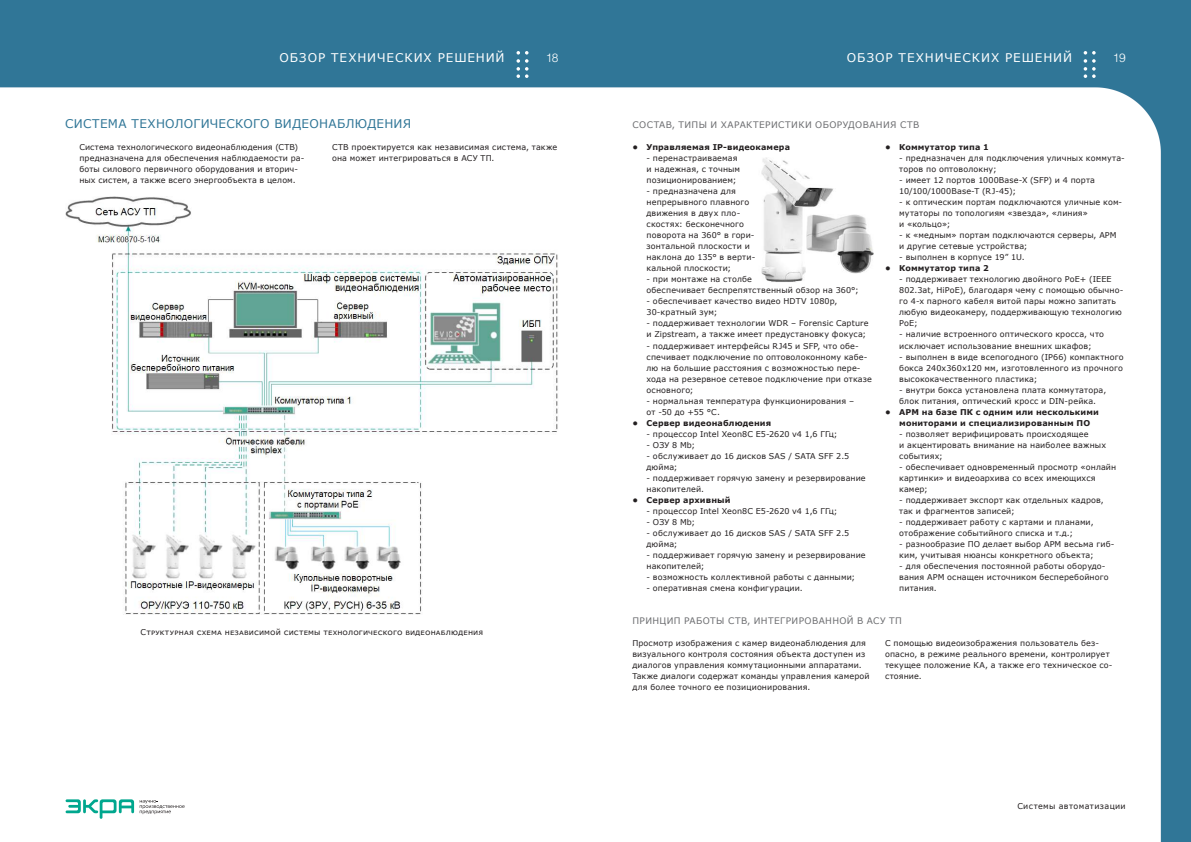
<style>
.page{position:relative;width:1191px;height:842px;background:#fff}
.page>*{position:absolute;margin:0;border:0;box-sizing:border-box;transform-origin:0 0}
.t1{font:12px "Verdana";letter-spacing:.075em;color:#fff}
.t2{font:12px "Verdana";letter-spacing:.02em;color:#307697}
.t3{font:300 12px "Helios";color:#fff}
.t4{font:9px "Verdana";letter-spacing:.045em;color:#6c6d70}
.t5{font:8px/11px "Verdana";letter-spacing:.015em;color:#231f20}
.t6{font:700 8px/11px "Verdana";letter-spacing:.02em;color:#231f20}
.t7{font:8px "Verdana";letter-spacing:.05em;color:#231f20}
</style>
<div class="page">
<img style="left:0;top:0;width:1191px;height:842px">
<svg style="left:1083px;top:51px;width:12px;height:27px"></svg>
<svg style="left:516px;top:51px;width:12px;height:27px"></svg>
<svg style="left:66px;top:799px;width:68px;height:20px"></svg>
<svg style="left:140px;top:800px;width:45px;height:14px"></svg>
<img style="left:65px;top:197px;width:493px;height:417px">
<img style="left:758px;top:157px;width:79px;height:125px">
<img style="left:807px;top:215px;width:66px;height:59px">
<h1 class="t1" style="left:279px;top:49px;width:226px">ОБЗОР ТЕХНИЧЕСКИХ РЕШЕНИЙ</h1>
<h1 class="t1" style="left:847px;top:49px;width:226px">ОБЗОР ТЕХНИЧЕСКИХ РЕШЕНИЙ</h1>
<h1 class="t3" style="left:546px;top:50px;width:14px">18</h1>
<h1 class="t3" style="left:1113px;top:50px;width:14px">19</h1>
<h1 class="t2" style="left:65px;top:116px;width:348px">СИСТЕМА ТЕХНОЛОГИЧЕСКОГО ВИДЕОНАБЛЮДЕНИЯ</h1>
<p class="t5" style="left:79px;top:142px;width:226px">Система технологического видеонаблюдения (СТВ) предназначена для обеспечения наблюдаемости ра&shy;боты силового первичного оборудования и вторич&shy;ных систем, а также всего энергообъекта в целом.</p>
<p class="t5" style="left:332px;top:142px;width:227px">СТВ проектируется как независимая система, также она может интегрироваться в АСУ ТП.</p>
<p class="t5" style="left:140px;top:626px;width:344px">Структурная схема независимой системы технологического видеонаблюдения</p>
<p class="t4" style="left:632px;top:119px;width:288px">СОСТАВ, ТИПЫ И ХАРАКТЕРИСТИКИ ОБОРУДОВАНИЯ СТВ</p>
<p class="t6" style="left:632px;top:142px;width:159px">• Управляемая IP-видеокамера</p>
<p class="t5" style="left:646px;top:153px;width:95px">- перенастраиваемая и надежная, с точным позиционированием;</p>
<p class="t5" style="left:646px;top:186px;width:110px">- предназначена для непрерывного плавного движения в двух пло&shy;скостях: бесконечного поворота на 360° в гори&shy;зонтальной плоскости и наклона до 135° в верти&shy;кальной плоскости;</p>
<p class="t5" style="left:646px;top:274px;width:214px">- при монтаже на столбе<br>обеспечивает беспрепятственный обзор на 360°;</p>
<p class="t5" style="left:646px;top:296px;width:192px">- обеспечивает качество видео HDTV 1080p,<br>30-кратный зум;</p>
<p class="t5" style="left:646px;top:318px;width:223px">- поддерживает технологии WDR – Forensic Capture и Zipstream, а также имеет предустановку фокуса;</p>
<p class="t5" style="left:646px;top:340px;width:227px">- поддерживает интерфейсы RJ45 и SFP, что обе&shy;спечивает подключение по оптоволоконному кабе&shy;лю на большие расстояния с возможностью пере&shy;хода на резервное сетевое подключение при отказе основного;</p>
<p class="t5" style="left:646px;top:395px;width:209px">- нормальная температура функционирования – от -50 до +55 °C.</p>
<p class="t6" style="left:632px;top:417px;width:140px">• Сервер видеонаблюдения</p>
<p class="t5" style="left:646px;top:428px;width:192px">- процессор Intel Xeon8С E5-2620 v4 1,6 ГГц;</p>
<p class="t5" style="left:646px;top:439px;width:50px">- ОЗУ 8 Mb;</p>
<p class="t5" style="left:646px;top:450px;width:204px">- обслуживает до 16 дисков SAS / SATA SFF 2. 5 дюйма;</p>
<p class="t5" style="left:646px;top:472px;width:221px">- поддерживает горячую замену и резервирование накопителей.</p>
<p class="t6" style="left:632px;top:494px;width:100px">• Сервер архивный</p>
<p class="t5" style="left:646px;top:505px;width:192px">- процессор Intel Xeon8С E5-2620 v4 1,6 ГГц;</p>
<p class="t5" style="left:646px;top:516px;width:50px">- ОЗУ 8 Mb;</p>
<p class="t5" style="left:646px;top:527px;width:204px">- обслуживает до 16 дисков SAS / SATA SFF 2. 5 дюйма;</p>
<p class="t5" style="left:646px;top:549px;width:221px">- поддерживает горячую замену и резервирование накопителей;</p>
<p class="t5" style="left:646px;top:571px;width:210px">- возможность коллективной работы с данными;</p>
<p class="t5" style="left:646px;top:582px;width:156px">- оперативная смена конфигурации.</p>
<p class="t6" style="left:885px;top:142px;width:105px">• Коммутатор типа 1</p>
<p class="t5" style="left:899px;top:153px;width:227px">- предназначен для подключения уличных коммута&shy;торов по оптоволокну;</p>
<p class="t5" style="left:899px;top:175px;width:197px">- имеет 12 портов 1000Base-X (SFP) и 4 порта<br>10/100/1000Base-T (RJ-45);</p>
<p class="t5" style="left:899px;top:197px;width:224px">- к оптическим портам подключаются уличные ком&shy;мутаторы по топологиям «звезда», «линия»<br>и «кольцо»;</p>
<p class="t5" style="left:899px;top:230px;width:219px">- к «медным» портам подключаются серверы, АРМ и другие сетевые устройства;</p>
<p class="t5" style="left:899px;top:252px;width:125px">- выполнен в корпусе 19” 1U.</p>
<p class="t6" style="left:885px;top:263px;width:105px">• Коммутатор типа 2</p>
<p class="t5" style="left:899px;top:274px;width:226px">- поддерживает технологию двойного PoE+ (IEEE 802. 3at, HiPoE), благодаря чему с помощью обычно&shy;го 4-х парного кабеля витой пары можно запитать любую видеокамеру, поддерживающую технологию PoE;</p>
<p class="t5" style="left:899px;top:329px;width:206px">- наличие встроенного оптического кросса, что исключает использование внешних шкафов;</p>
<p class="t5" style="left:899px;top:351px;width:226px;text-align:justify">- выполнен в виде всепогодного (IP66) компактного бокса 240х360х120 мм, изготовленного из прочного высококачественного пластика;</p>
<p class="t5" style="left:899px;top:384px;width:208px">- внутри бокса установлена плата коммутатора, блок питания, оптический кросс и DIN-рейка.</p>
<p class="t6" style="left:899px;top:406px;width:201px;text-indent:-14px">• АРМ на базе ПК с одним или несколькими мониторами и специализированным ПО</p>
<p class="t5" style="left:899px;top:428px;width:208px">- позволяет верифицировать происходящее<br>и акцентировать внимание на наиболее важных событиях;</p>
<p class="t5" style="left:899px;top:461px;width:218px">- обеспечивает одновременный просмотр «онлайн картинки» и видеоархива со всех имеющихся камер;</p>
<p class="t5" style="left:899px;top:494px;width:206px">- поддерживает экспорт как отдельных кадров, так и фрагментов записей;</p>
<p class="t5" style="left:899px;top:516px;width:196px">- поддерживает работу с картами и планами, отображение событийного списка и т.д. ;</p>
<p class="t5" style="left:899px;top:538px;width:217px">- разнообразие ПО делает выбор АРМ весьма гиб&shy;ким, учитывая нюансы конкретного объекта;</p>
<p class="t5" style="left:899px;top:560px;width:211px">- для обеспечения постоянной работы оборудо&shy;вания АРМ оснащен источником бесперебойного питания.</p>
<p class="t4" style="left:632px;top:614px;width:271px">ПРИНЦИП РАБОТЫ СТВ, ИНТЕГРИРОВАННОЙ В АСУ ТП</p>
<p class="t5" style="left:632px;top:637px;width:239px">Просмотр изображения с камер видеонаблюдения для визуального контроля состояния объекта доступен из диалогов управления коммутационными аппаратами.<br>Также диалоги содержат команды управления камерой для более точного ее позиционирования.</p>
<p class="t5" style="left:885px;top:637px;width:229px">С помощью видеоизображения пользователь без&shy;опасно, в режиме реального времени, контролирует текущее положение КА, а также его техническое со&shy;стояние.</p>
<p class="t7" style="left:1017px;top:801px;width:110px">Системы автоматизации</p>
</div>
